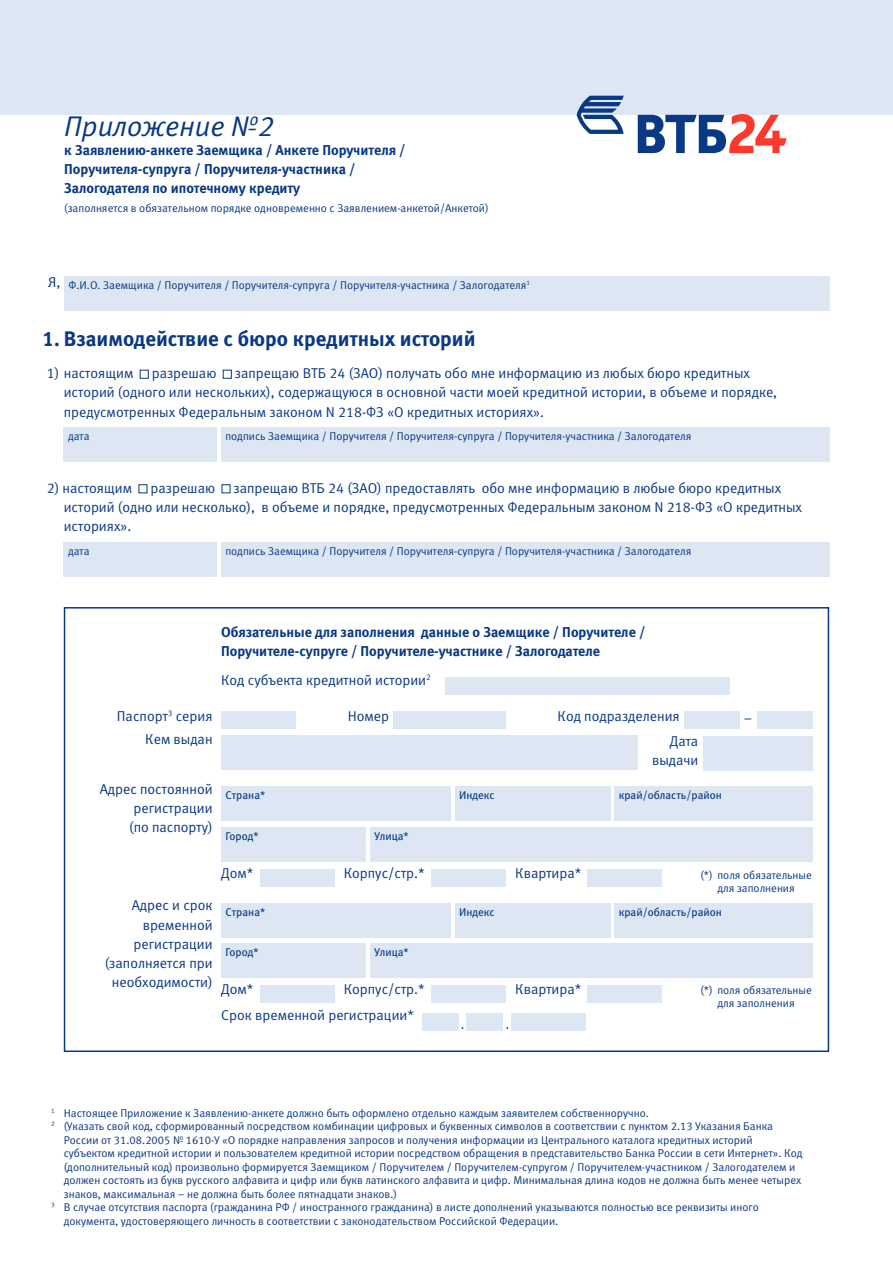
<style>
.page{position:relative;width:893px;height:1263px;background:#fff}
.page>*{position:absolute;margin:0;border:0;box-sizing:border-box;transform-origin:0 0}
.t1{font:italic 28.5px "Meta Normal Cyr LF";color:#093884}
.t2{font:21px "Meta Bold Cyr LF";color:#093884}
.t3{font:14.25px/19.2px "Meta Normal Cyr LF";color:#093884}
.t4{font:14.25px/19.2px "Meta Normal Cyr LF";color:#083884;text-align:right}
.t5{font:14.25px/19.2px "Meta Bold Cyr LF";color:#093884}
.t6{font:14.25px/19.2px "Meta Bold Cyr LF";color:#083884}
.t7{font:11.25px/13.5px "Meta Normal Cyr LF";color:#093884;text-align:center}
.t8{font:11.25px "Meta Book Cyr LF";color:#093884}
</style>
<div class="page">
<div style="left:0;top:0;width:893px;height:115px;background:#dce7f3"></div>
<svg style="left:577px;top:96px;width:210px;height:57px"></svg>
<div style="left:64px;top:607px;width:765px;height:445px;border:2px solid #083884"></div>
<div style="left:223px;top:370px;width:9px;height:8px;border:1px solid #093884"></div>
<div style="left:64px;top:427px;width:153px;height:34px;background:#dce7f3"></div>
<div style="left:64px;top:542px;width:153px;height:34px;background:#dce7f3"></div>
<div style="left:221px;top:542px;width:608px;height:34px;background:#dce7f3"></div>
<div style="left:221px;top:427px;width:608px;height:34px;background:#dce7f3"></div>
<div style="left:64px;top:276px;width:765px;height:34px;background:#dce7f3"></div>
<div style="left:221px;top:735px;width:417px;height:34px;background:#dce7f3"></div>
<div style="left:703px;top:737px;width:109px;height:34px;background:#dce7f3"></div>
<div style="left:445px;top:677px;width:285px;height:17px;background:#dce7f3"></div>
<div style="left:393px;top:712px;width:113px;height:17px;background:#dce7f3"></div>
<div style="left:221px;top:712px;width:75px;height:17px;background:#dce7f3"></div>
<div style="left:684px;top:712px;width:55px;height:17px;background:#dce7f3"></div>
<div style="left:757px;top:712px;width:55px;height:17px;background:#dce7f3"></div>
<div style="left:455px;top:787px;width:155px;height:34px;background:#dce7f3"></div>
<div style="left:455px;top:903px;width:155px;height:34px;background:#dce7f3"></div>
<div style="left:370px;top:827px;width:442px;height:34px;background:#dce7f3"></div>
<div style="left:370px;top:943px;width:442px;height:34px;background:#dce7f3"></div>
<div style="left:614px;top:787px;width:199px;height:34px;background:#dce7f3"></div>
<div style="left:614px;top:903px;width:199px;height:34px;background:#dce7f3"></div>
<div style="left:221px;top:787px;width:230px;height:34px;background:#dce7f3"></div>
<div style="left:221px;top:903px;width:230px;height:34px;background:#dce7f3"></div>
<div style="left:221px;top:827px;width:145px;height:34px;background:#dce7f3"></div>
<div style="left:221px;top:944px;width:145px;height:34px;background:#dce7f3"></div>
<div style="left:260px;top:869px;width:75px;height:17px;background:#dce7f3"></div>
<div style="left:260px;top:986px;width:75px;height:17px;background:#dce7f3"></div>
<div style="left:431px;top:869px;width:75px;height:17px;background:#dce7f3"></div>
<div style="left:431px;top:986px;width:75px;height:17px;background:#dce7f3"></div>
<div style="left:423px;top:1013px;width:36px;height:17px;background:#dce7f3"></div>
<div style="left:466px;top:1013px;width:37px;height:17px;background:#dce7f3"></div>
<div style="left:511px;top:1013px;width:75px;height:17px;background:#dce7f3"></div>
<div style="left:588px;top:869px;width:74px;height:17px;background:#dce7f3"></div>
<div style="left:588px;top:986px;width:74px;height:17px;background:#dce7f3"></div>
<h1 class="t1" style="left:64px;top:110px;width:211px">Приложение №2</h1>
<p class="t5" style="left:64px;top:140px;width:343px">к Заявлению-анкете Заемщика / Анкете Поручителя /<br>Поручителя-супруга / Поручителя-участника /<br>Залогодателя по ипотечному кредиту</p>
<p class="t7" style="left:64px;top:202px;width:426px">(заполняется в обязательном порядке одновременно с Заявлением-анкетой/Анкетой)</p>
<p class="t3" style="left:48px;top:272px;width:14px">Я,</p>
<p class="t7" style="left:68px;top:278px;width:463px">Ф.И.О. Заемщика / Поручителя / Поручителя-супруга / Поручителя-участника / Залогодателя<sup>1</sup></p>
<h2 class="t2" style="left:43px;top:326px;width:435px">1. Взаимодействие с бюро кредитных историй</h2>
<p class="t3" style="left:47px;top:364px;width:88px">1) настоящим</p>
<p class="t3" style="left:152px;top:364px;width:66px">разрешаю</p>
<p class="t3" style="left:64px;top:364px;width:715px;text-indent:171px">запрещаю ВТБ 24 (ЗАО) получать обо мне информацию из любых бюро кредитных историй (одного или нескольких), содержащуюся в основной части моей кредитной истории, в объеме и порядке, предусмотренных Федеральным законом N 218-ФЗ «О кредитных историях».</p>
<p class="t7" style="left:68px;top:429px;width:23px">дата</p>
<p class="t7" style="left:225px;top:429px;width:467px">подпись Заемщика / Поручителя / Поручителя-супруга / Поручителя-участника / Залогодателя</p>
<p class="t3" style="left:47px;top:478px;width:87px">2) настоящим</p>
<p class="t3" style="left:150px;top:478px;width:66px">разрешаю</p>
<p class="t3" style="left:64px;top:478px;width:740px;text-indent:170px">запрещаю ВТБ 24 (ЗАО) предоставлять обо мне информацию в любые бюро кредитных историй (одно или несколько), в объеме и порядке, предусмотренных Федеральным законом N 218-ФЗ «О кредитных историях».</p>
<p class="t7" style="left:68px;top:544px;width:23px">дата</p>
<p class="t7" style="left:225px;top:544px;width:467px">подпись Заемщика / Поручителя / Поручителя-супруга / Поручителя-участника / Залогодателя</p>
<p class="t6" style="left:221px;top:622px;width:426px">Обязательные для заполнения данные о Заемщике / Поручителе /<br>Поручителе-супруге / Поручителе-участнике / Залогодателе</p>
<p class="t4" style="left:221px;top:670px;width:211px">Код субъекта кредитной истории<sup>2</sup></p>
<p class="t4" style="left:117px;top:706px;width:97px">Паспорт<sup>3</sup> серия</p>
<p class="t4" style="left:348px;top:706px;width:43px">Номер</p>
<p class="t4" style="left:558px;top:706px;width:124px">Код подразделения</p>
<p class="t4" style="left:744px;top:709px;width:10px">–</p>
<p class="t4" style="left:145px;top:729px;width:69px">Кем выдан</p>
<p class="t4" style="left:100px;top:779px;width:114px">Адрес постоянной регистрации<br>(по паспорту)</p>
<p class="t8" style="left:225px;top:789px;width:41px">Страна*</p>
<p class="t8" style="left:225px;top:830px;width:35px">Город*</p>
<p class="t8" style="left:374px;top:829px;width:36px">Улица*</p>
<p class="t4" style="left:105px;top:896px;width:109px">Адрес и срок временной регистрации (заполняется при необходимости)</p>
<p class="t4" style="left:221px;top:863px;width:34px">Дом*</p>
<p class="t4" style="left:344px;top:863px;width:82px">Корпус/стр.*</p>
<p class="t8" style="left:225px;top:905px;width:41px">Страна*</p>
<p class="t8" style="left:225px;top:946px;width:35px">Город*</p>
<p class="t8" style="left:374px;top:946px;width:36px">Улица*</p>
<p class="t4" style="left:221px;top:980px;width:34px">Дом*</p>
<p class="t4" style="left:344px;top:980px;width:82px">Корпус/стр.*</p>
<p class="t3" style="left:221px;top:1006px;width:194px">Срок временной регистрации*</p>
<p class="t8" style="left:459px;top:789px;width:37px">Индекс</p>
<p class="t8" style="left:459px;top:905px;width:37px">Индекс</p>
<p class="t4" style="left:515px;top:863px;width:68px">Квартира*</p>
<p class="t4" style="left:515px;top:980px;width:68px">Квартира*</p>
<p class="t4" style="left:652px;top:731px;width:48px">Дата выдачи</p>
<p class="t8" style="left:619px;top:789px;width:105px">край/область/район</p>
<p class="t7" style="left:700px;top:868px;width:113px">(*) поля обязательные для заполнения</p>
<p class="t8" style="left:619px;top:905px;width:105px">край/область/район</p>
<p class="t7" style="left:700px;top:983px;width:113px">(*) поля обязательные для заполнения</p>
<p class="t7" style="left:51px;top:1106px;width:599px"><sup>1</sup> Настоящее Приложение к Заявлению-анкете должно быть оформлено отдельно каждым заявителем собственноручно.</p>
<p class="t7" style="left:51px;top:1119px;width:724px"><sup>2</sup> (Указать свой код, сформированный посредством комбинации цифровых и буквенных символов в соответствии с пунктом 2.13 Указания Банка</p>
<p class="t7" style="left:64px;top:1133px;width:690px">России от 31.08.2005 № 1610-У «О порядке направления запросов и получения информации из Центрального каталога кредитных историй</p>
<p class="t7" style="left:64px;top:1146px;width:740px">субъектом кредитной истории и пользователем кредитной истории посредством обращения в представительство Банка России в сети Интернет». Код</p>
<p class="t7" style="left:64px;top:1160px;width:733px">(дополнительный код) произвольно формируется Заемщиком / Поручителем / Поручителем-супругом / Поручителем-участником / Залогодателем и</p>
<p class="t7" style="left:64px;top:1173px;width:739px">должен состоять из букв русского алфавита и цифр или букв латинского алфавита и цифр. Минимальная длина кодов не должна быть менее четырех</p>
<p class="t7" style="left:64px;top:1187px;width:335px">знаков, максимальная – не должна быть более пятнадцати знаков.)</p>
<p class="t7" style="left:51px;top:1200px;width:709px"><sup>3</sup> В случае отсутствия паспорта (гражданина РФ / иностранного гражданина) в листе дополнений указываются полностью все реквизиты иного</p>
<p class="t7" style="left:64px;top:1214px;width:496px">документа, удостоверяющего личность в соответствии с законодательством Российской Федерации.</p>
</div>
